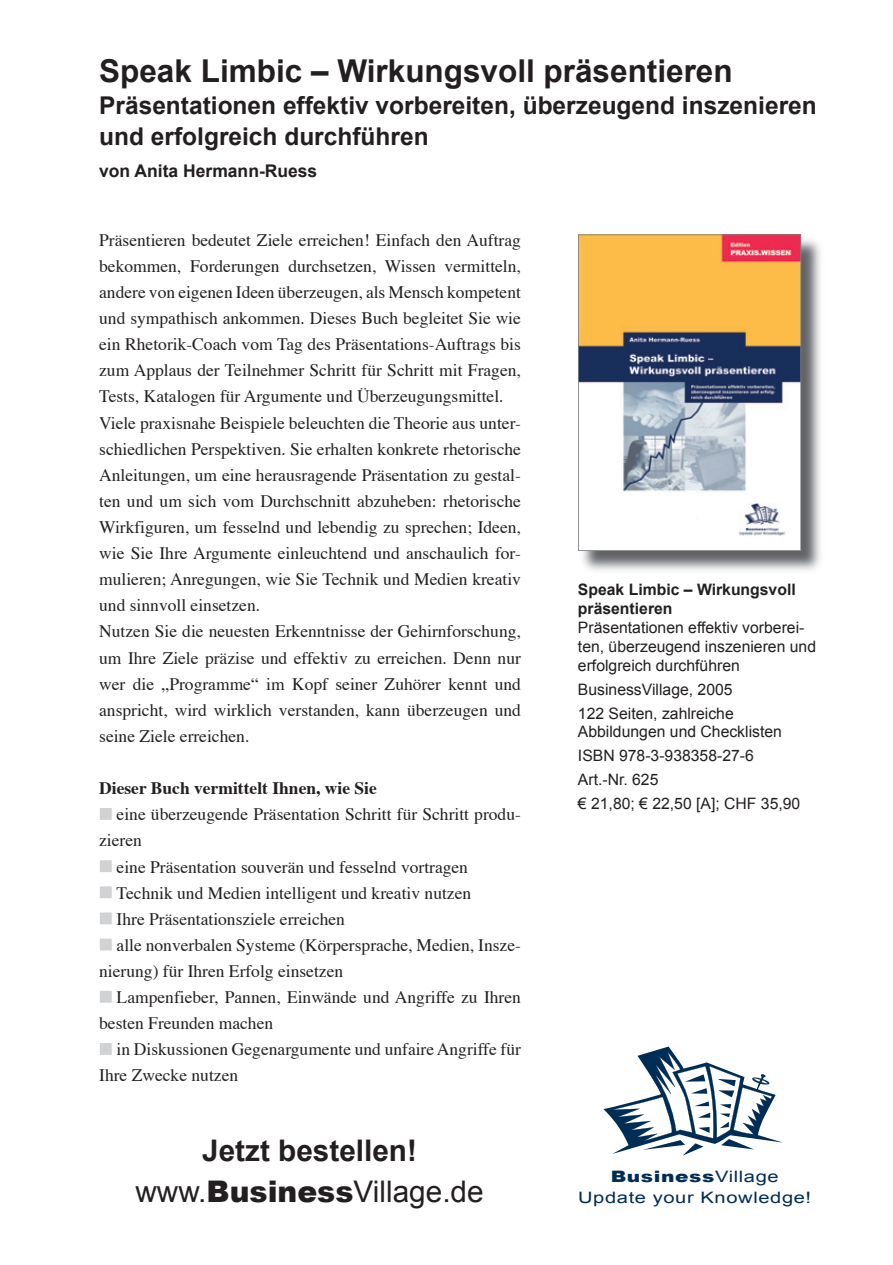
<style>
.page{position:relative;width:893px;height:1265px;background:#fff}
.page>*{position:absolute;margin:0;border:0;box-sizing:border-box;transform-origin:0 0}
.t1{font:700 31.5px "Arial";color:#231f20}
.t2{font:700 29.75px/40.6px "Arial";color:#231f20;text-align:center}
.t3{font:700 24.5px/31.5px "Arial";color:#231f20}
.t4{font:17.5px/26.1px "Times";color:#231f20}
.t5{font:700 17.5px "Times";color:#231f20}
.t6{font:700 17.5px "Arial";color:#231f20}
.t7{font:15.75px/23.8px "Arial";color:#231f20}
.t8{font:700 15.75px/18.9px "Arial";color:#231f20}
.t9{font:15.75px/21px "Arial";letter-spacing:.03em;color:#002d56;text-align:center;scale:1.28 1}
.s1{color:#d1d2d4}
.s2{font-weight:400}
.s3{font-weight:900}
</style>
<div class="page">
<img style="left:582px;top:236px;width:239px;height:335px">
<svg style="left:578px;top:234px;width:223px;height:317px"></svg>
<svg style="left:603px;top:1047px;width:180px;height:109px"></svg>
<h1 class="t1" style="left:99px;top:54px;width:635px">Speak Limbic – Wirkungsvoll präsentieren</h1>
<h3 class="t3" style="left:99px;top:90px;width:719px">Präsentationen effektiv vorbereiten, überzeugend inszenieren und erfolgreich durchführen</h3>
<p class="t6" style="left:99px;top:161px;width:220px">von Anita Hermann-Ruess</p>
<p class="t4" style="left:99px;top:228px;width:423px">Präsentieren bedeutet Ziele erreichen! Einfach den Auftrag bekommen, Forderungen durchsetzen, Wissen vermitteln, andere von eigenen Ideen überzeugen, als Mensch kompetent und sympathisch ankommen. Dieses Buch begleitet Sie wie ein Rhetorik-Coach vom Tag des Präsentations-Auftrags bis zum Applaus der Teilnehmer Schritt für Schritt mit Fragen, Tests, Katalogen für Argumente und Überzeugungsmittel.<br>Viele praxisnahe Beispiele beleuchten die Theorie aus unter&shy;schiedlichen Perspektiven. Sie erhalten konkrete rhetorische Anleitungen, um eine herausragende Präsentation zu gestal&shy;ten und um sich vom Durchschnitt abzuheben: rhetorische Wirkfiguren, um fesselnd und lebendig zu sprechen; Ideen, wie Sie Ihre Argumente einleuchtend und anschaulich for&shy;mulieren; Anregungen, wie Sie Technik und Medien kreativ und sinnvoll einsetzen.<br>Nutzen Sie die neuesten Erkenntnisse der Gehirnforschung, um Ihre Ziele präzise und effektiv zu erreichen. Denn nur wer die „Programme“ im Kopf seiner Zuhörer kennt und anspricht, wird wirklich verstanden, kann überzeugen und seine Ziele erreichen.</p>
<p class="t5" style="left:99px;top:781px;width:279px">Dieser Buch vermittelt Ihnen, wie Sie</p>
<p class="t4" style="left:99px;top:803px;width:423px"><span class="s1">■</span> eine überzeugende Präsentation Schritt für Schritt produ&shy;zieren</p>
<p class="t4" style="left:99px;top:855px;width:370px"><span class="s1">■</span> eine Präsentation souverän und fesselnd vortragen</p>
<p class="t4" style="left:99px;top:881px;width:374px"><span class="s1">■</span> Technik und Medien intelligent und kreativ nutzen</p>
<p class="t4" style="left:99px;top:907px;width:247px"><span class="s1">■</span> Ihre Präsentationsziele erreichen</p>
<p class="t4" style="left:99px;top:933px;width:423px"><span class="s1">■</span> alle nonverbalen Systeme (Körpersprache, Medien, Insze&shy;nierung) für Ihren Erfolg einsetzen</p>
<p class="t4" style="left:99px;top:986px;width:423px"><span class="s1">■</span> Lampenfieber, Pannen, Einwände und Angriffe zu Ihren besten Freunden machen</p>
<p class="t4" style="left:99px;top:1038px;width:423px"><span class="s1">■</span> in Diskussionen Gegenargumente und unfaire Angriffe für<br>Ihre Zwecke nutzen</p>
<h2 class="t2" style="left:135px;top:1131px;width:350px">Jetzt bestellen! <span class="s2">www.</span><span class="s3">Business</span><span class="s2">Village.de</span></h2>
<p class="t8" style="left:578px;top:580px;width:219px">Speak Limbic – Wirkungsvoll präsentieren</p>
<p class="t7" style="left:578px;top:618px;width:240px;line-height:18.9px">Präsentationen effektiv vorberei&shy;ten, überzeugend inszenieren und erfolgreich durchführen</p>
<p class="t7" style="left:578px;top:677px;width:157px">BusinessVillage, 2005<br>122 Seiten, zahlreiche</p>
<p class="t7" style="left:578px;top:720px;width:224px">Abbildungen und Checklisten<br>ISBN 978-3-938358-27-6<br>Art.-Nr. 625<br>€ 21,80; € 22,50 [A]; CHF 35,90</p>
<p class="t9" style="left:578px;top:1166px;width:184px"><span class="s3">Business</span>Village<br>Update your Knowledge!</p>
</div>
